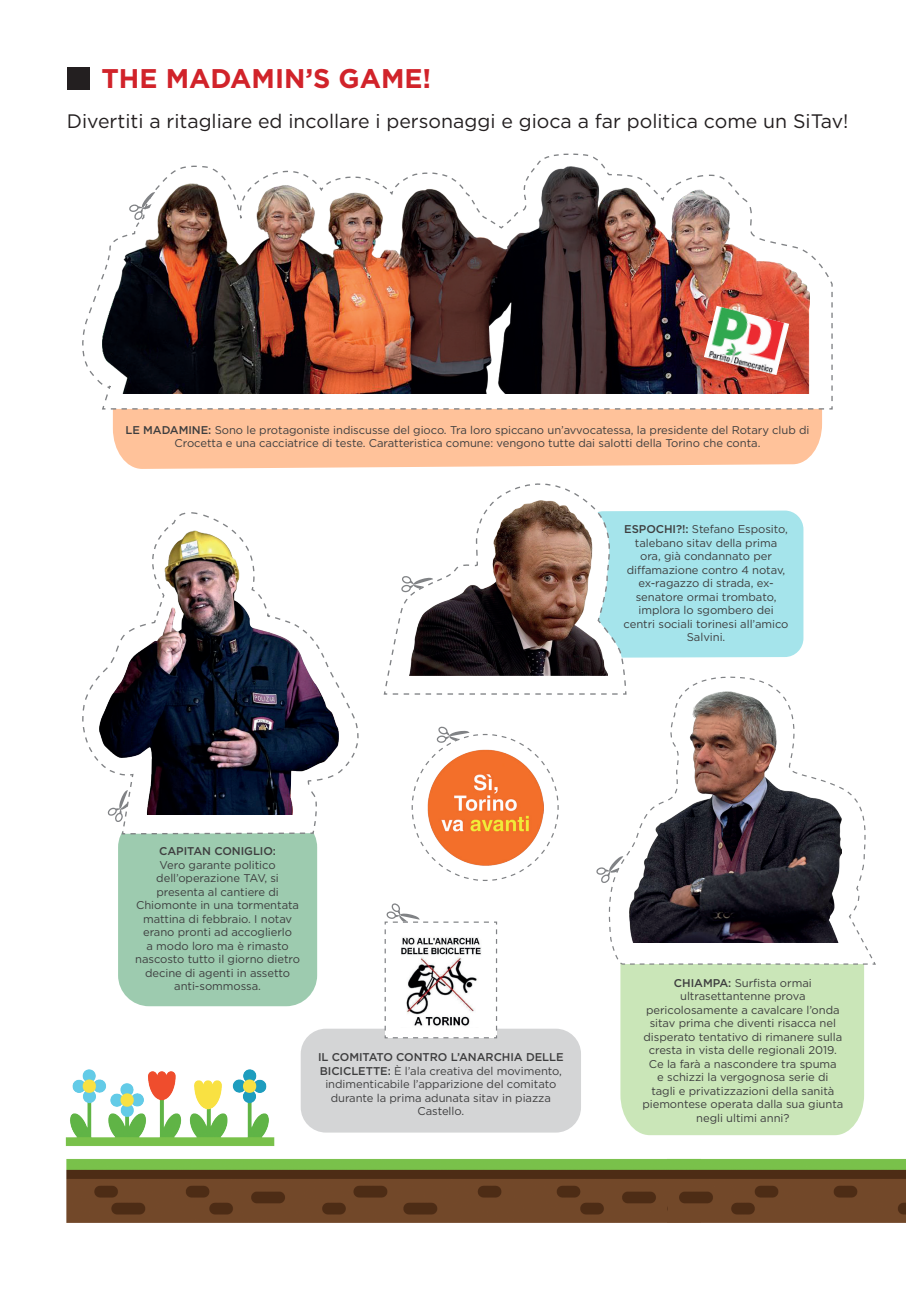
<style>
.page{position:relative;width:906px;height:1289px;background:#fff}
.page>*{position:absolute;margin:0;border:0;box-sizing:border-box;transform-origin:0 0}
.t1{font:700 27px "Gotham";color:#d1232a}
.t2{font:19.5px "Gotham";color:#231f20}
.t3{font:11.25px/13.5px "Gotham";letter-spacing:-.005em;color:#3e3e3f;text-align:center}
.s1{font-weight:500}
</style>
<div class="page">
<div style="left:67px;top:67px;width:22px;height:22px;background:#231f20"></div>
<img style="left:66px;top:1158px;width:602px;height:65px">
<img style="left:65px;top:1069px;width:210px;height:77px">
<img style="left:668px;top:1158px;width:238px;height:65px">
<div style="left:118px;top:816px;width:199px;height:190px;background:#9dcbaf;border-radius:31px"></div>
<div style="left:620px;top:1038px;width:244px;height:97px;background:#cae6b8"></div>
<div style="left:113px;top:410px;width:709px;height:59px;background:#ffc29a"></div>
<svg style="left:356px;top:723px;width:3px;height:26px"></svg>
<svg style="left:85px;top:737px;width:232px;height:98px"></svg>
<svg style="left:82px;top:153px;width:750px;height:256px"></svg>
<div style="left:301px;top:1028px;width:280px;height:104px;background:#d4d5d6;border-radius:25px"></div>
<img style="left:103px;top:167px;width:706px;height:226px">
<img style="left:704px;top:306px;width:85px;height:69px">
<img style="left:99px;top:530px;width:240px;height:284px">
<svg style="left:384px;top:483px;width:489px;height:555px"></svg>
<img style="left:409px;top:500px;width:198px;height:176px">
<p class="t1" style="left:101px;top:61px;width:331px">THE MADAMIN’S GAME!</p>
<p class="t2" style="left:67px;top:109px;width:783px">Divertiti a ritagliare ed incollare i personaggi e gioca a far politica come un SiTav!</p>
<p class="t3" style="left:125px;top:423px;width:685px"><span class="s1">LE MADAMINE:</span> Sono le protagoniste indiscusse del gioco. Tra loro spiccano un’avvocatessa, la presidente del Rotary club di<br>Crocetta e una cacciatrice di teste. Caratteristica comune: vengono tutte dai salotti della Torino che conta.</p>
<p class="t3" style="left:623px;top:522px;width:166px"><span class="s1">ESPOCHI?!:</span> Stefano Esposito, talebano sitav della prima ora, già condannato per diffamazione contro 4 notav, ex-ragazzo di strada, ex&shy;senatore ormai trombato, implora lo sgombero dei centri sociali torinesi all’amico<br>Salvini.</p>
<p class="t3" style="left:135px;top:844px;width:166px"><span class="s1">CAPITAN CONIGLIO:<br></span>Vero garante politico dell’operazione TAV, si presenta al cantiere di<br>Chiomonte in una tormentata mattina di febbraio. I notav erano pronti ad accoglierlo<br>a modo loro ma è rimasto nascosto tutto il giorno dietro decine di agenti in assetto anti-sommossa.</p>
<p class="t3" style="left:318px;top:1050px;width:247px"><span class="s1">IL COMITATO CONTRO L’ANARCHIA DELLE BICICLETTE:</span> È l’ala creativa del movimento, indimenticabile l’apparizione del comitato durante la prima adunata sitav in piazza Castello.</p>
<p class="t3" style="left:642px;top:975px;width:202px"><span class="s1">CHIAMPA:</span> Surfista ormai ultrasettantenne prova pericolosamente a cavalcare l’onda sitav prima che diventi risacca nel disperato tentativo di rimanere sulla cresta in vista delle regionali 2019.<br>Ce la farà a nascondere tra spuma<br>e schizzi la vergognosa serie di<br>tagli e privatizzazioni della sanità piemontese operata dalla sua giunta negli ultimi anni?</p>
</div>
